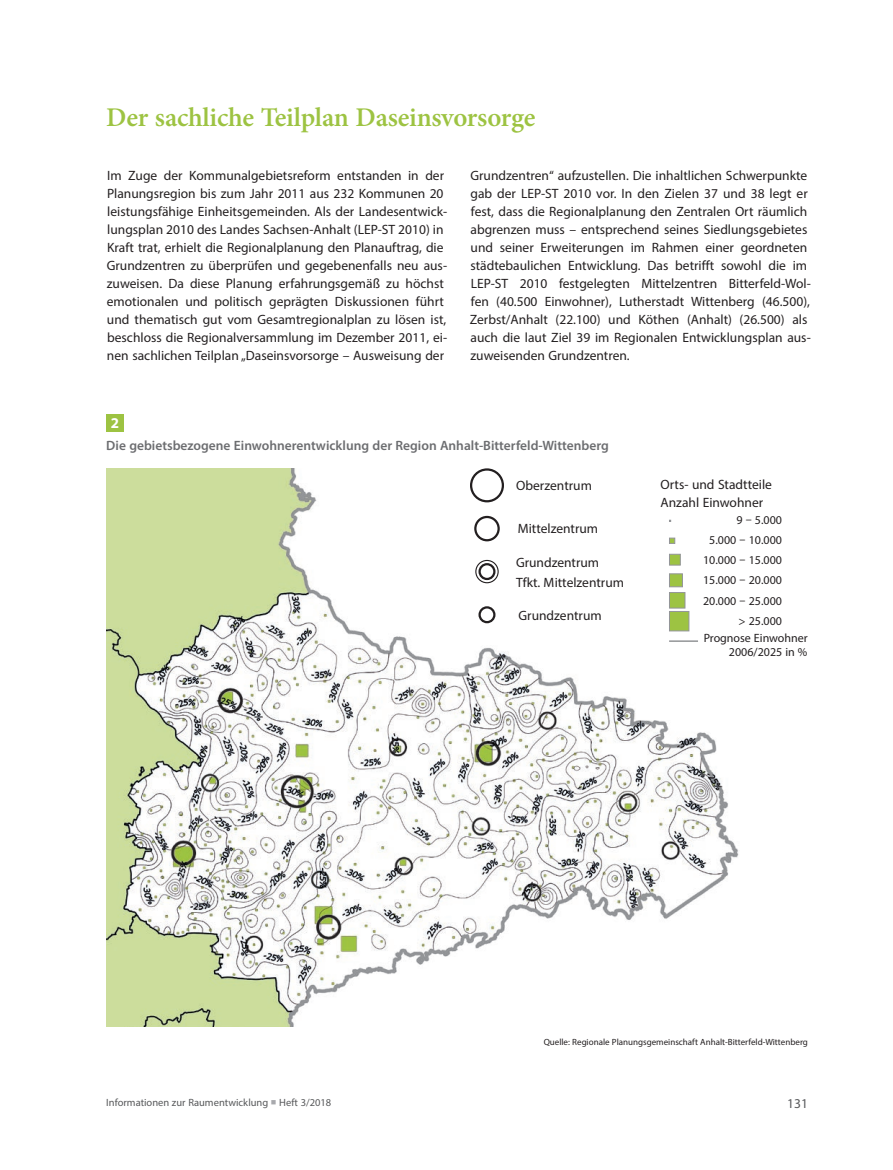
<style>
.page{position:relative;width:893px;height:1170px;background:#fff}
.page>*{position:absolute;margin:0;border:0;box-sizing:border-box;transform-origin:0 0}
.t1{font:600 27px "Minion Pro";letter-spacing:-.01em;color:#9dc342}
.t2{font:700 15px "Myriad Pro";color:#fff}
.t3{font:13.5px/18px "Myriad Pro";color:#231f20}
.t4{font:600 13.5px "Myriad Pro";color:#6c6d70}
.t5{font:13.5px "Myriad Pro";color:#57585a}
.t6{font:12px/20.1px "Myriad Pro";color:#231f20;text-align:right}
.t7{font:10.5px "Myriad Pro";color:#57585a}
.t8{font:9px "Myriad Pro";color:#231f20}
.s1{color:#a8a9ad}
</style>
<div class="page">
<img style="left:106px;top:468px;width:633px;height:558px">
<div style="left:107px;top:414px;width:17px;height:17px;background:#9dc342"></div>
<div style="left:669px;top:611px;width:20px;height:20px;background:#9dc342;border:1px solid #939598"></div>
<div style="left:669px;top:592px;width:16px;height:16px;background:#9dc342;border:1px solid #939598"></div>
<div style="left:669px;top:573px;width:14px;height:14px;background:#9dc342;border:1px solid #939598"></div>
<div style="left:669px;top:554px;width:12px;height:11px;background:#9dc342;border:1px solid #939598"></div>
<svg style="left:669px;top:537px;width:6px;height:6px"></svg>
<hr style="left:669px;top:640px;width:29px;height:2px;background:#939598">
<div style="left:470px;top:468px;width:34px;height:34px;border:2px solid #231f20;border-radius:50%"></div>
<div style="left:474px;top:516px;width:26px;height:25px;border:2px solid #231f20;border-radius:50%"></div>
<div style="left:478px;top:606px;width:17px;height:17px;border:2px solid #231f20;border-radius:50%"></div>
<div style="left:478px;top:563px;width:17px;height:17px;border:2px solid #231f20;border-radius:50%"></div>
<div style="left:475px;top:560px;width:24px;height:23px;border:1px solid #231f20;border-radius:50%"></div>
<h1 class="t1" style="left:106px;top:99px;width:431px">Der sachliche Teilplan Daseinsvorsorge</h1>
<p class="t3" style="left:107px;top:166px;width:342px">Im Zuge der Kommunalgebietsreform entstanden in der Planungsregion bis zum Jahr 2011 aus 232 Kommunen 20 leistungsfähige Einheitsgemeinden. Als der Landesentwick&shy;lungsplan 2010 des Landes Sachsen-Anhalt (LEP-ST 2010) in Kraft trat, erhielt die Regionalplanung den Planauftrag, die Grundzentren zu überprüfen und gegebenenfalls neu aus&shy;zuweisen. Da diese Planung erfahrungsgemäß zu höchst emotionalen und politisch geprägten Diskussionen führt und thematisch gut vom Gesamtregionalplan zu lösen ist, beschloss die Regionalversammlung im Dezember 2011, ei&shy;nen sachlichen Teilplan „Daseinsvorsorge – Ausweisung der</p>
<p class="t3" style="left:470px;top:166px;width:342px">Grundzentren“ aufzustellen. Die inhaltlichen Schwerpunkte gab der LEP-ST 2010 vor. In den Zielen 37 und 38 legt er fest, dass die Regionalplanung den Zentralen Ort räumlich abgrenzen muss – entsprechend seines Siedlungsgebietes und seiner Erweiterungen im Rahmen einer geordneten städtebaulichen Entwicklung. Das betrifft sowohl die im LEP-ST 2010 festgelegten Mittelzentren Bitterfeld-Wol&shy;fen (40.500 Einwohner), Lutherstadt Wittenberg (46.500), Zerbst/Anhalt (22.100) und Köthen (Anhalt) (26.500) als auch die laut Ziel 39 im Regionalen Entwicklungsplan aus&shy;zuweisenden Grundzentren.</p>
<p class="t2" style="left:111px;top:413px;width:10px">2</p>
<p class="t4" style="left:106px;top:436px;width:504px">Die gebietsbezogene Einwohnerentwicklung der Region Anhalt-Bitterfeld-Wittenberg</p>
<p class="t3" style="left:516px;top:476px;width:77px">Oberzentrum</p>
<p class="t3" style="left:518px;top:519px;width:82px">Mittelzentrum</p>
<p class="t3" style="left:516px;top:552px;width:110px;line-height:20.1px">Grundzentrum<br>Tfkt. Mittelzentrum</p>
<p class="t3" style="left:519px;top:606px;width:85px">Grundzentrum</p>
<p class="t3" style="left:661px;top:475px;width:113px">Orts- und Stadtteile<br>Anzahl Einwohner</p>
<p class="t6" style="left:703px;top:509px;width:80px">9 – 5.000<br>5.000 – 10.000<br>10.000 – 15.000<br>15.000 – 20.000<br>20.000 – 25.000 &gt; 25.000</p>
<p class="t6" style="left:704px;top:631px;width:106px;line-height:13.5px">Prognose Einwohner<br>2006/2025 in %</p>
<p class="t8" style="left:544px;top:1036px;width:266px">Quelle: Regionale Planungsgemeinschaft Anhalt-Bitterfeld-Wittenberg</p>
<p class="t7" style="left:106px;top:1095px;width:226px">Informationen zur Raumentwicklung <span class="s1">■</span> Heft 3/2018</p>
<p class="t5" style="left:787px;top:1094px;width:22px">131</p>
</div>
